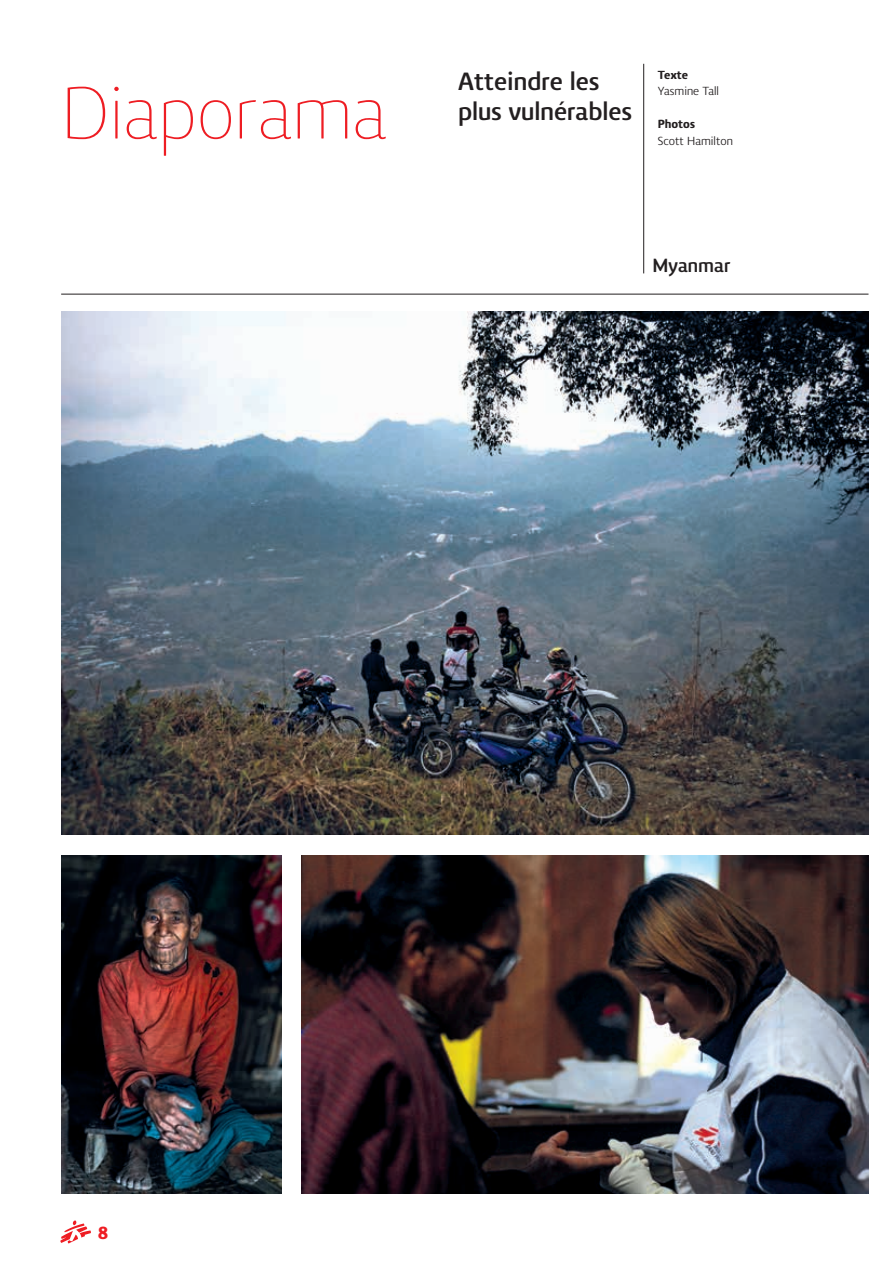
<style>
.page{position:relative;width:893px;height:1263px;background:#fff}
.page>*{position:absolute;margin:0;border:0;box-sizing:border-box;transform-origin:0 0}
.t1{font:300 75px "Vitali Neue";color:#ee1d23}
.t2{font:700 25.5px/30px "Vitali Neue";color:#231f20}
.t3{font:700 19.5px "Vitali Neue";color:#231f20}
.t4{font:900 18px "Vitali Neue";color:#ee1d23}
.t5{font:500 12px "Vitali Neue";color:#231f20}
.t6{font:900 12px "Vitali Neue";color:#231f20}
</style>
<div class="page">
<hr style="left:61px;top:294px;width:807px;height:1px;background:#231f20">
<svg style="left:60px;top:1220px;width:31px;height:23px"></svg>
<img style="left:61px;top:311px;width:807px;height:524px">
<img style="left:301px;top:855px;width:567px;height:339px">
<img style="left:61px;top:855px;width:220px;height:339px">
<hr style="left:643px;top:64px;width:1px;height:209px;background:#231f20">
<h1 class="t1" style="left:61px;top:71px;width:327px">Diaporama</h1>
<p class="t2" style="left:458px;top:66px;width:175px">Atteindre les plus vulnérables</p>
<p class="t6" style="left:658px;top:67px;width:32px">Texte</p>
<p class="t5" style="left:658px;top:84px;width:63px">Yasmine Tall</p>
<p class="t6" style="left:658px;top:117px;width:39px">Photos</p>
<p class="t5" style="left:658px;top:134px;width:77px">Scott Hamilton</p>
<p class="t3" style="left:653px;top:254px;width:79px">Myanmar</p>
<p class="t4" style="left:98px;top:1222px;width:12px">8</p>
</div>
